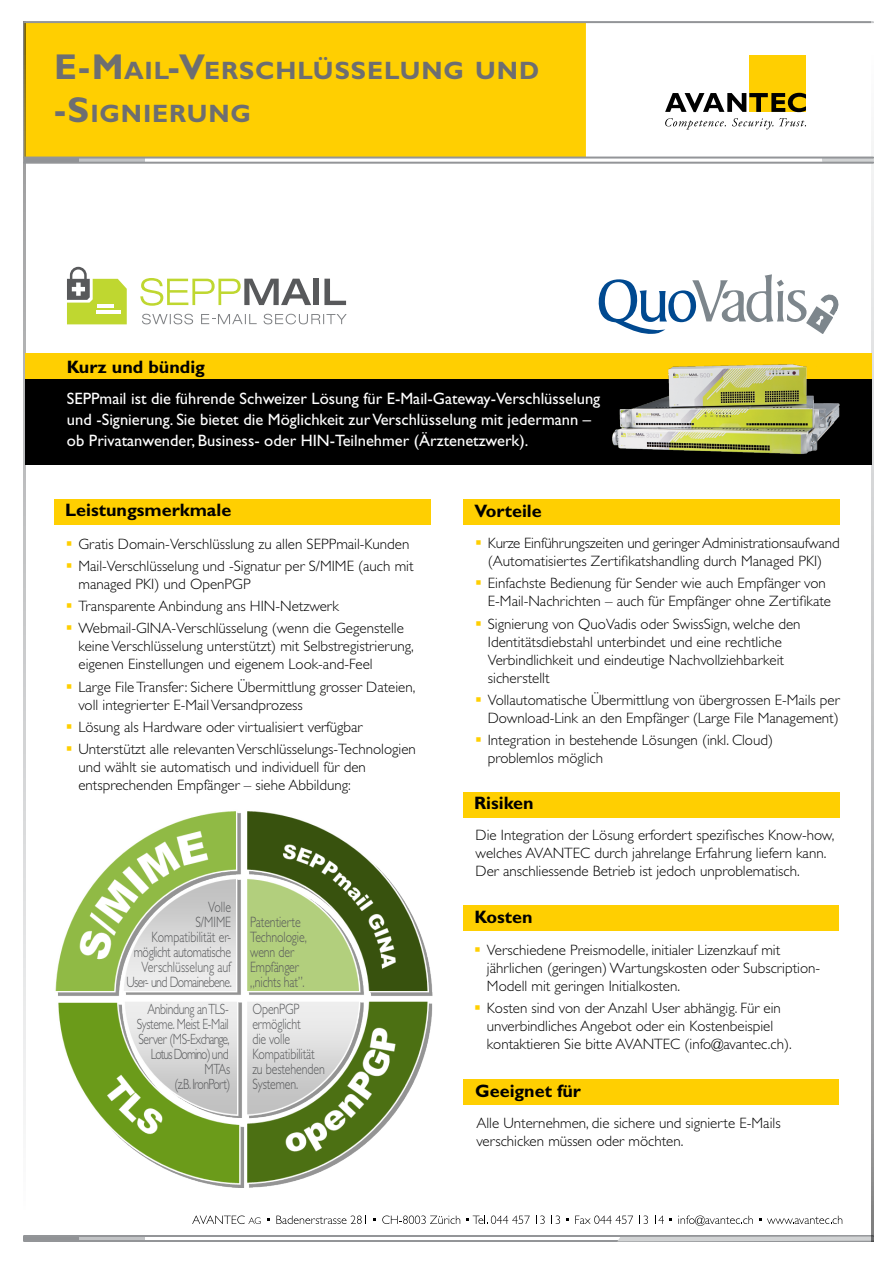
<style>
.page{position:relative;width:893px;height:1263px;background:#fff}
.page>*{position:absolute;margin:0;border:0;box-sizing:border-box;transform-origin:0 0}
.t1{font:700 25.2px/43.2px "Gill Sans Std";letter-spacing:.035em;color:#6d6e71}
.t2{font:700 18px "Gill Sans Std";color:#000}
.t3{font:16.5px/21px "Gill Sans Std";color:#fff}
.t4{font:300 15px/18px "Gill Sans Std";color:#000}
.t5{font:300 15px/15px "Gill Sans Std";letter-spacing:-.01em;color:#58595b;scale:.79 1}
.t6{font:300 14.85px/15px "Gill Sans Std";letter-spacing:-.03em;color:#58595b;text-align:right;scale:.79 1}
.s1{font-size:36px}
</style>
<div class="page">
<div style="left:24px;top:22px;width:562px;height:135px;background:#ffcf01"></div>
<svg style="left:79px;top:158px;width:66px;height:4px"></svg>
<svg style="left:24px;top:24px;width:2px;height:1096px"></svg>
<hr style="left:24px;top:158px;width:55px;height:4px;background:#919396">
<svg style="left:23px;top:21px;width:848px;height:3px"></svg>
<svg style="left:23px;top:1235px;width:848px;height:7px"></svg>
<svg style="left:871px;top:21px;width:3px;height:1221px"></svg>
<svg style="left:822px;top:158px;width:52px;height:4px"></svg>
<hr style="left:24px;top:157px;width:850px;height:1px;background:#939598">
<hr style="left:24px;top:162px;width:850px;height:1px;background:#939598">
<div style="left:749px;top:55px;width:57px;height:57px;background:#ffcf01"></div>
<svg style="left:665px;top:93px;width:141px;height:19px"></svg>
<svg style="left:665px;top:118px;width:61px;height:11px"></svg>
<svg style="left:732px;top:118px;width:41px;height:11px"></svg>
<svg style="left:779px;top:118px;width:27px;height:8px"></svg>
<div style="left:26px;top:375px;width:846px;height:90px;background:#000"></div>
<div style="left:26px;top:353px;width:846px;height:26px;background:#ffcf01"></div>
<svg style="left:276px;top:1215px;width:90px;height:9px"></svg>
<svg style="left:382px;top:1215px;width:78px;height:9px"></svg>
<svg style="left:536px;top:1215px;width:9px;height:9px"></svg>
<svg style="left:555px;top:1215px;width:5px;height:9px"></svg>
<svg style="left:575px;top:1215px;width:58px;height:9px"></svg>
<svg style="left:639px;top:1215px;width:9px;height:9px"></svg>
<svg style="left:678px;top:1215px;width:75px;height:11px"></svg>
<svg style="left:767px;top:1215px;width:75px;height:9px"></svg>
<svg style="left:192px;top:1215px;width:69px;height:9px"></svg>
<svg style="left:466px;top:1215px;width:64px;height:9px"></svg>
<svg style="left:655px;top:1215px;width:17px;height:9px"></svg>
<div style="left:54px;top:499px;width:376px;height:26px;background:#ffcf01"></div>
<div style="left:463px;top:499px;width:377px;height:26px;background:#ffcf01"></div>
<div style="left:463px;top:792px;width:376px;height:25px;background:#ffcf01"></div>
<div style="left:463px;top:905px;width:376px;height:26px;background:#ffcf01"></div>
<div style="left:463px;top:1079px;width:376px;height:26px;background:#ffcf01"></div>
<svg style="left:67px;top:267px;width:60px;height:57px"></svg>
<svg style="left:142px;top:314px;width:51px;height:10px"></svg>
<svg style="left:264px;top:314px;width:83px;height:10px"></svg>
<svg style="left:140px;top:278px;width:171px;height:28px"></svg>
<div style="left:314px;top:279px;width:5px;height:26px;background:#58595b"></div>
<svg style="left:324px;top:279px;width:22px;height:26px"></svg>
<svg style="left:201px;top:314px;width:56px;height:10px"></svg>
<img style="left:612px;top:364px;width:227px;height:90px">
<img style="left:55px;top:811px;width:378px;height:376px">
<svg style="left:598px;top:274px;width:241px;height:60px"></svg>
<h1 class="t1" style="left:54px;top:48px;width:487px"><span class="s1">E-M</span>AIL<span class="s1">-V</span>ERSCHLÜSSELUNG UND <span class="s1">-S</span>IGNIERUNG</h1>
<p class="t2" style="left:67px;top:356px;width:140px">Kurz und bündig</p>
<p class="t3" style="left:67px;top:388px;width:535px">SEPPmail ist die führende Schweizer Lösung für E-Mail-Gateway-Verschlüsselung und -Signierung. Sie bietet die Möglichkeit zur Verschlüsselung mit jedermann – ob Privatanwender, Business- oder HIN-Teilnehmer (Ärztenetzwerk).</p>
<p class="t2" style="left:65px;top:500px;width:168px">Leistungsmerkmale</p>
<p class="t4" style="left:79px;top:533px;width:337px;line-height:22.2px">Gratis Domain-Verschlüsslung zu allen SEPPmail-Kunden<br>Mail-Verschlüsselung und -Signatur per S/MIME (auch mit</p>
<p class="t4" style="left:78px;top:573px;width:327px;line-height:22.2px">managed PKI) und OpenPGP<br>Transparente Anbindung ans HIN-Netzwerk<br>Webmail-GINA-Verschlüsselung (wenn die Gegenstelle</p>
<p class="t4" style="left:78px;top:637px;width:337px">keine Verschlüsselung unterstützt) mit Selbstregistrierung, eigenen Einstellungen und eigenem Look-and-Feel</p>
<p class="t4" style="left:78px;top:678px;width:338px">Large File Transfer: Sichere Übermittlung grosser Dateien, voll integrierter E-Mail Versandprozess</p>
<p class="t4" style="left:78px;top:716px;width:339px;line-height:22.2px">Lösung als Hardware oder virtualisiert verfügbar<br>Unterstützt alle relevanten Verschlüsselungs-Technologien</p>
<p class="t4" style="left:78px;top:758px;width:289px">und wählt sie automatisch und individuell für den entsprechenden Empfänger – siehe Abbildung:</p>
<p class="t5" style="left:126px;top:899px;width:135px;text-align:right">Volle<br>S/MIME<br>Kompatibilität er&shy;möglicht automatische<br>Verschlüsselung auf<br>User- und Domainebene.</p>
<p class="t5" style="left:250px;top:914px;width:73px">Patentierte<br>Technologie, wenn der<br>Empfänger „nichts hat”.</p>
<p class="t6" style="left:137px;top:1002px;width:120px">Anbindung an TLS-<br>Systeme. Meist E-Mail<br>Server (MS-Exchange,<br>Lotus Domino) und<br>MTAs<br>(z.B. IronPort)</p>
<p class="t5" style="left:252px;top:1002px;width:93px">OpenPGP ermöglicht<br>die volle<br>Kompatibilität zu bestehenden<br>Systemen.</p>
<p class="t2" style="left:474px;top:500px;width:69px">Vorteile</p>
<p class="t4" style="left:488px;top:534px;width:353px">Kurze Einführungszeiten und geringer Administrationsaufwand (Automatisiertes Zertifikatshandling durch Managed PKI)</p>
<p class="t4" style="left:488px;top:574px;width:345px">Einfachste Bedienung für Sender wie auch Empfänger von<br>E-Mail-Nachrichten – auch für Empfänger ohne Zertifikate</p>
<p class="t4" style="left:488px;top:615px;width:314px">Signierung von QuoVadis oder SwissSign, welche den Identitätsdiebstahl unterbindet und eine rechtliche Verbindlichkeit und eindeutige Nachvollziehbarkeit sicherstellt</p>
<p class="t4" style="left:488px;top:691px;width:353px">Vollautomatische Übermittlung von übergrossen E-Mails per<br>Download-Link an den Empfänger (Large File Management)</p>
<p class="t4" style="left:488px;top:731px;width:287px">Integration in bestehende Lösungen (inkl. Cloud) problemlos möglich</p>
<p class="t2" style="left:474px;top:793px;width:61px">Risiken</p>
<p class="t4" style="left:476px;top:827px;width:360px">Die Integration der Lösung erfordert spezifisches Know-how, welches AVANTEC durch jahrelange Erfahrung liefern kann.<br>Der anschliessende Betrieb ist jedoch unproblematisch.</p>
<p class="t2" style="left:475px;top:906px;width:59px">Kosten</p>
<p class="t4" style="left:487px;top:941px;width:335px">Verschiedene Preismodelle, initialer Lizenzkauf mit jährlichen (geringen) Wartungskosten oder Subscription-<br>Modell mit geringen Initialkosten.</p>
<p class="t4" style="left:487px;top:999px;width:306px">Kosten sind von der Anzahl User abhängig. Für ein unverbindliches Angebot oder ein Kostenbeispiel kontaktieren Sie bitte AVANTEC (info@avantec.ch).</p>
<p class="t2" style="left:475px;top:1080px;width:107px">Geeignet für</p>
<p class="t4" style="left:476px;top:1114px;width:306px">Alle Unternehmen, die sichere und signierte E-Mails verschicken müssen oder möchten.</p>
</div>
